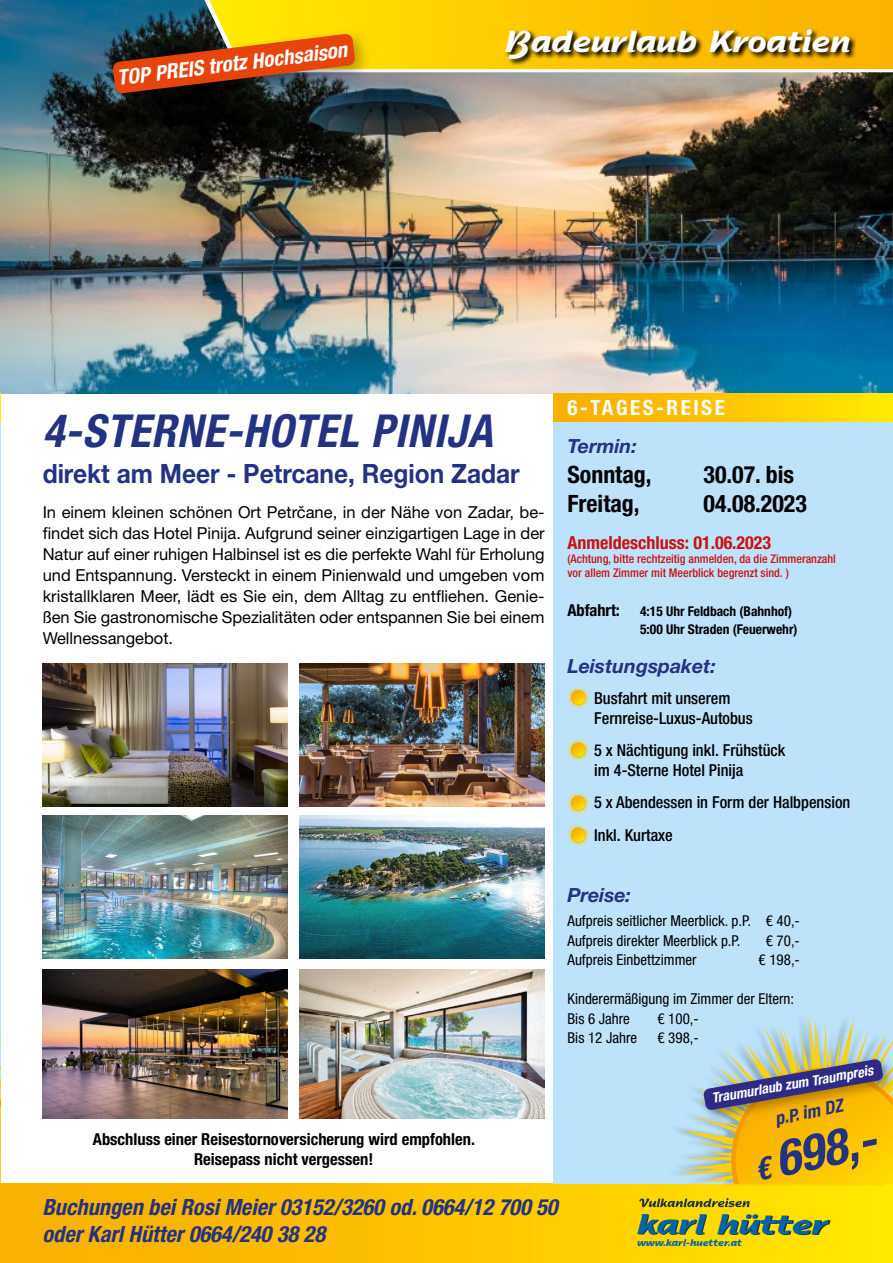
<style>
.page{position:relative;width:893px;height:1263px;background:#fff}
.page>*{position:absolute;margin:0;border:0;box-sizing:border-box;transform-origin:0 0}
.t1{font:italic 700 condensed 49.5px "Helvetica Neue LT Pro";color:#233382}
.t2{font:italic 700 condensed 45.45px "Helvetica Neue LT Pro";letter-spacing:.02em;color:#233382}
.t3{font:700 31.65px "Agfa Nadianne";color:#fff}
.t4{font:700 26.7px "Helvetica Neue LT Pro";color:#233382;scale:.92 1}
.t5{font:700 condensed 23.85px "Helvetica Neue LT Pro";color:#000}
.t6{font:italic 700 condensed 22.35px/26.8px "Helvetica Neue LT Pro";color:#233382}
.t7{font:italic 700 condensed 21px "Helvetica Neue LT Pro";color:#fff}
.t8{font:700 condensed 21px "Helvetica Neue LT Pro";letter-spacing:.12em;color:#fff}
.t9{font:italic 700 19.5px "Helvetica Neue LT Pro";color:#233382}
.t10{font:700 condensed 18px "Helvetica Neue LT Pro";color:#cd1014}
.t11{font:italic 700 condensed 18px "Helvetica Neue LT Pro";color:#233382}
.t12{font:16.5px/21px "Helvetica Neue LT Pro";letter-spacing:-.005em;color:#000;text-align:justify}
.t13{font:500 condensed 16.5px/19.5px "Helvetica Neue LT Pro";color:#000}
.t14{font:700 condensed 16.5px/19.8px "Helvetica Neue LT Pro";color:#000;text-align:center}
.t15{font:condensed 15px/19.5px "Helvetica Neue LT Pro";color:#000}
.t16{font:italic 700 condensed 14.1px "Helvetica Neue LT Pro";color:#fff}
.t17{font:700 condensed 13.5px/18px "Helvetica Neue LT Pro";color:#000}
.t18{font:500 condensed 12px/14.4px "Helvetica Neue LT Pro";color:#cd1014}
.t19{font:700 10.05px "Agfa Nadianne";color:#06a}
.s1{font-size:16.5px}
.s2{font-size:31.5px}
</style>
<div class="page">
<div style="left:0;top:1184px;width:893px;height:79px;background:linear-gradient(to right,#f9aa00,#ffe600)"></div>
<svg style="left:639px;top:1198px;width:111px;height:9px"></svg>
<svg style="left:637px;top:1214px;width:70px;height:21px"></svg>
<svg style="left:717px;top:1214px;width:114px;height:21px"></svg>
<img style="left:0;top:0;width:893px;height:393px">
<div style="left:553px;top:393px;width:340px;height:791px;background:#bce3fa"></div>
<div style="left:664px;top:1009px;width:225px;height:178px;background:#000;opacity:.24"></div>
<div style="left:553px;top:393px;width:340px;height:28px;background:linear-gradient(to right,#f9a900,#ffe700)"></div>
<svg style="left:567px;top:686px;width:23px;height:23px"></svg>
<svg style="left:567px;top:739px;width:23px;height:22px"></svg>
<svg style="left:567px;top:792px;width:23px;height:22px"></svg>
<svg style="left:567px;top:824px;width:23px;height:22px"></svg>
<img style="left:43px;top:816px;width:244px;height:143px">
<img style="left:43px;top:663px;width:244px;height:143px">
<img style="left:43px;top:970px;width:244px;height:148px">
<img style="left:300px;top:816px;width:244px;height:143px">
<img style="left:300px;top:663px;width:244px;height:143px">
<img style="left:300px;top:970px;width:244px;height:148px">
<hr style="left:0;top:393px;width:1px;height:791px;background:#bce3fa">
<svg style="left:0;top:1039px;width:1px;height:145px"></svg>
<svg style="left:0;top:393px;width:1px;height:28px"></svg>
<svg style="left:205px;top:0;width:688px;height:72px"></svg>
<svg style="left:209px;top:0;width:684px;height:69px"></svg>
<svg style="left:504px;top:28px;width:353px;height:38px"></svg>
<svg style="left:676px;top:1013px;width:217px;height:171px"></svg>
<div style="left:107px;top:27px;width:265px;height:83px;background:#000;opacity:.3"></div>
<svg style="left:113px;top:34px;width:242px;height:60px"></svg>
<p class="t7" style="left:116px;top:65px;width:233px;rotate:-7deg">TOP PREIS trotz Hochsaison</p>
<h3 class="t3" style="left:504px;top:21px;width:348px">Badeurlaub Kroatien</h3>
<h2 class="t2" style="left:43px;top:404px;width:451px">4-STERNE-HOTEL PINIJA</h2>
<h3 class="t4" style="left:43px;top:457px;width:520px">direkt am Meer - Petrcane, Region Zadar</h3>
<p class="t12" style="left:43px;top:501px;width:504px">In einem kleinen schönen Ort Petrčane, in der Nähe von Zadar, be&shy;findet sich das Hotel Pinija. Aufgrund seiner einzigartigen Lage in der Natur auf einer ruhigen Halbinsel ist es die perfekte Wahl für Erholung und Entspannung. Versteckt in einem Pinienwald und umgeben vom kristallklaren Meer, lädt es Sie ein, dem Alltag zu entfliehen. Genie&shy;ßen Sie gastronomische Spezialitäten oder entspannen Sie bei einem Wellnessangebot.</p>
<p class="t8" style="left:567px;top:395px;width:159px">6-TAGES-REISE</p>
<p class="t9" style="left:567px;top:434px;width:71px">Termin:</p>
<h3 class="t5" style="left:567px;top:460px;width:86px">Sonntag,</h3>
<h3 class="t5" style="left:704px;top:460px;width:92px">30.07. bis</h3>
<h3 class="t5" style="left:567px;top:489px;width:74px">Freitag,</h3>
<h3 class="t5" style="left:704px;top:489px;width:105px">04.08.2023</h3>
<p class="t10" style="left:567px;top:531px;width:205px">Anmeldeschluss: 01.06.2023</p>
<p class="t18" style="left:567px;top:551px;width:270px">(Achtung, bitte rechtzeitig anmelden, da die Zimmeranzahl vor allem Zimmer mit Meerblick begrenzt sind. )</p>
<p class="t17" style="left:640px;top:602px;width:159px;text-indent:-73px"><span class="s1">Abfahrt:</span> 4:15 Uhr Feldbach (Bahnhof)<br>5:00 Uhr Straden (Feuerwehr)</p>
<p class="t9" style="left:567px;top:654px;width:150px">Leistungspaket:</p>
<p class="t13" style="left:594px;top:688px;width:160px">Busfahrt mit unserem<br>Fernreise-Luxus-Autobus</p>
<p class="t13" style="left:594px;top:740px;width:193px">5 x Nächtigung inkl. Frühstück im 4-Sterne Hotel Pinija</p>
<p class="t13" style="left:594px;top:786px;width:258px;line-height:32.7px">5 x Abendessen in Form der Halbpension<br>Inkl. Kurtaxe</p>
<p class="t9" style="left:567px;top:882px;width:65px">Preise:</p>
<p class="t15" style="left:567px;top:911px;width:234px">Aufpreis seitlicher Meerblick. p.P. € 40,-<br>Aufpreis direkter Meerblick p.P.</p>
<p class="t15" style="left:766px;top:930px;width:36px">€ 70,-</p>
<p class="t15" style="left:567px;top:950px;width:131px">Aufpreis Einbettzimmer</p>
<p class="t15" style="left:759px;top:950px;width:43px">€ 198,-</p>
<p class="t15" style="left:567px;top:989px;width:228px">Kinderermäßigung im Zimmer der Eltern:<br>Bis 6 Jahre</p>
<p class="t15" style="left:657px;top:1008px;width:43px">€ 100,-</p>
<p class="t15" style="left:567px;top:1028px;width:71px">Bis 12 Jahre</p>
<p class="t15" style="left:657px;top:1028px;width:43px">€ 398,-</p>
<p class="t16" style="left:711px;top:1090px;width:165px;rotate:-10deg">Traumurlaub zum Traumpreis</p>
<p class="t11" style="left:773px;top:1108px;width:70px;rotate:-12deg">p.P. im DZ</p>
<p class="t14" style="left:93px;top:1129px;width:384px">Abschluss einer Reisestornoversicherung wird empfohlen.<br>Reisepass nicht vergessen!</p>
<h1 class="t1" style="left:748px;top:1135px;width:126px;rotate:-12deg"><span class="s2">€</span> 698,-</h1>
<h3 class="t6" style="left:43px;top:1194px;width:517px">Buchungen bei Rosi Meier 03152/3260 od. 0664/12 700 50 oder Karl Hütter 0664/240 38 28</h3>
<p class="t19" style="left:637px;top:1236px;width:106px">www.karl-huetter.at</p>
</div>
